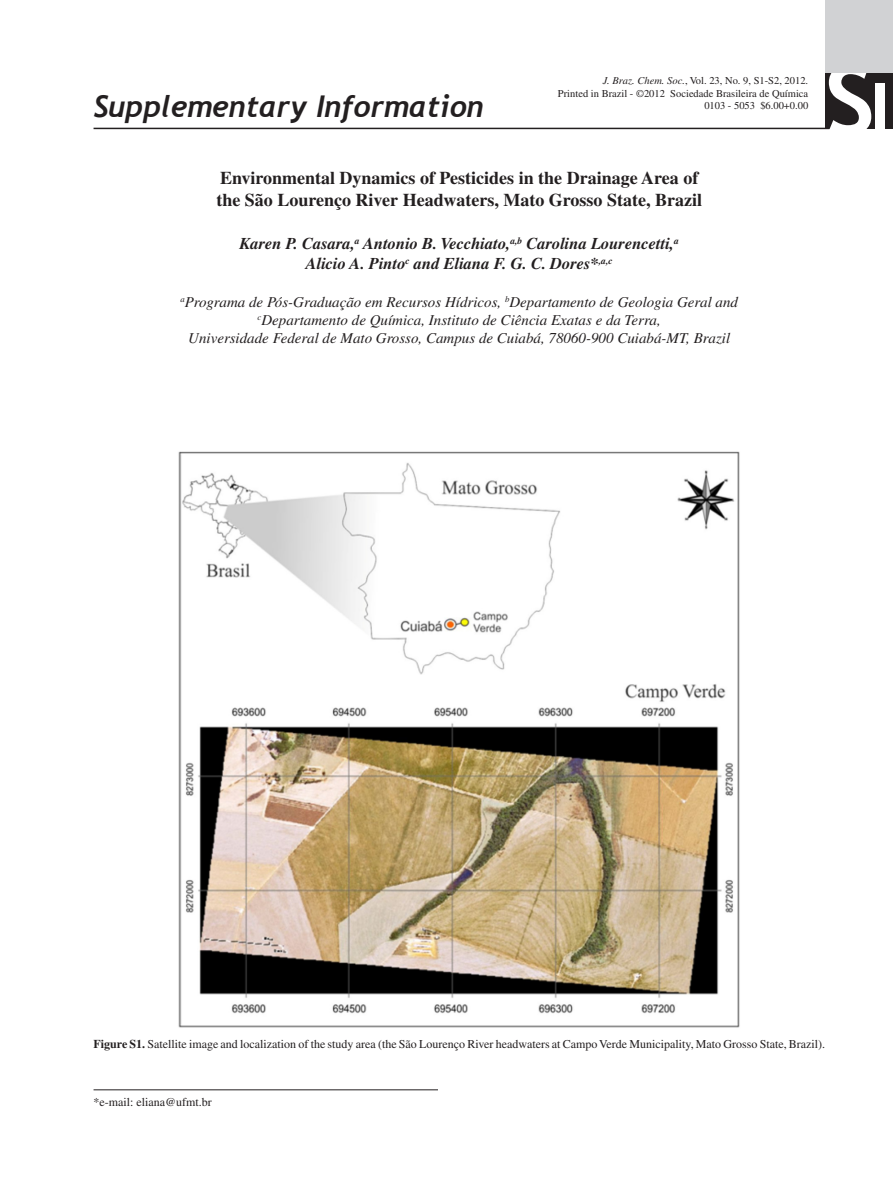
<style>
.page{position:relative;width:893px;height:1191px;background:#fff}
.page>*{position:absolute;margin:0;border:0;box-sizing:border-box;transform-origin:0 0}
.t1{font:700 98.4px "Trebuchet MS";color:#fff}
.t2{font:italic 700 30px "Trebuchet";color:#231f20}
.Título{font:700 18px/21.6px "Times";color:#231f20}
.Autores{font:italic 700 16.5px/19.8px "Times";color:#231f20;text-align:center}
.Endereços{font:italic 15px/18px "Times";color:#231f20;text-align:center}
.Figura{font:12px "Times";color:#231f20}
.Rodapé{font:12px "Times";color:#231f20}
.t3{font:10.5px "Times";color:#231f20}
.s1{font-style:italic}
.s2{font-size:72.15px}
.s3{font-weight:700}
</style>
<div class="page">
<hr style="left:94px;top:128px;width:765px;height:1px;background:#231f20">
<div style="left:825px;top:72px;width:68px;height:57px;background:#231f20"></div>
<div style="left:825px;top:0;width:68px;height:72px;background:#d1d2d4"></div>
<hr style="left:94px;top:1089px;width:344px;height:1px;background:#231f20">
<img style="left:178px;top:451px;width:562px;height:577px">
<h2 class="t2" style="left:94px;top:88px;width:392px">Supplementary Information</h2>
<p class="t3" style="left:603px;top:74px;width:207px"><span class="s1">J. Braz. Chem. Soc.</span>, Vol. 23, No. 9, S1-S2, 2012.</p>
<p class="t3" style="left:558px;top:87px;width:252px">Printed in Brazil - ©2012 Sociedade Brasileira de Química</p>
<p class="t3" style="left:704px;top:100px;width:105px">0103 - 5053 $6.00+0.00</p>
<p class="Título" style="left:216px;top:167px;width:487px">Environmental Dynamics of Pesticides in the Drainage Area of the São Lourenço River Headwaters, Mato Grosso State, Brazil</p>
<p class="Autores" style="left:240px;top:234px;width:441px">Karen P. Casara,<sup>a</sup> Antonio B. Vecchiato,<sup>a,b</sup> Carolina Lourencetti,<sup>a<br></sup>Alicio A. Pinto<sup>c</sup> and Eliana F. G. C. Dores*<sup>,a,c</sup></p>
<p class="Endereços" style="left:180px;top:293px;width:559px"><sup>a</sup>Programa de Pós-Graduação em Recursos Hídricos, <sup>b</sup>Departamento de Geologia Geral and <sup>c</sup>Departamento de Química, Instituto de Ciência Exatas e da Terra,<br>Universidade Federal de Mato Grosso, Campus de Cuiabá, 78060-900 Cuiabá-MT, Brazil</p>
<h1 class="t1" style="left:825px;top:39px;width:67px">S<span class="s2">I</span></h1>
<p class="Figura" style="left:94px;top:1037px;width:733px"><span class="s3">Figure S1.</span> Satellite image and localization of the study area (the São Lourenço River headwaters at Campo Verde Municipality, Mato Grosso State, Brazil).</p>
<p class="Rodapé" style="left:94px;top:1095px;width:120px">*e-mail: eliana@ufmt.br</p>
</div>
